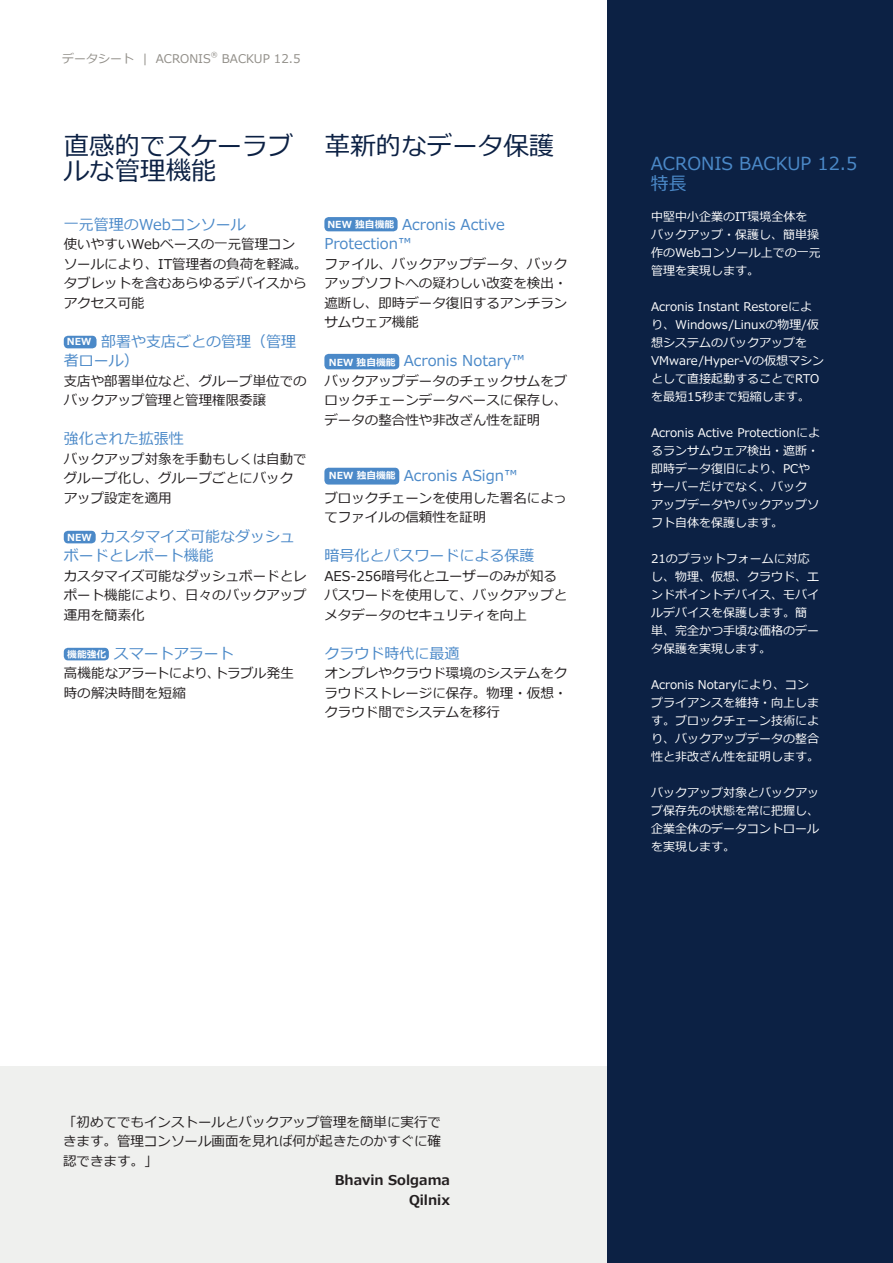
<style>
.page{position:relative;width:893px;height:1263px;background:#fff}
.page>*{position:absolute;margin:0;border:0;box-sizing:border-box;transform-origin:0 0}
.t1{font:25.5px/24.9px "Meiryo";color:#0c2144}
.t2{font:18px/19.5px "Meiryo";color:#4b89c8}
.t3{font:15px/19.5px "Meiryo";color:#4b89c8}
.t4{font:13.5px/19.5px "Meiryo";color:#231f20}
.t5{font:italic 13.5px/19.5px "Meiryo";color:#231f20;text-align:justify}
.t6{font:700 13.5px/19.5px "Meiryo";color:#231f20;text-align:right}
.t7{font:12px/18px "Meiryo";color:#fff}
.t8{font:12px "Meiryo";color:#928f89}
.t9{font:6.9px "Meiryo";color:#928f89}
.s1{font-weight:700;font-size:9.75px;color:#fff}
</style>
<div class="page">
<div style="left:0;top:1067px;width:675px;height:196px;background:#eff0ee"></div>
<div style="left:64px;top:336px;width:33px;height:12px;background:#4b89c8;border-radius:4px"></div>
<div style="left:64px;top:531px;width:32px;height:12px;background:#4b89c8;border-radius:4px"></div>
<div style="left:64px;top:648px;width:45px;height:12px;background:#4b89c8;border-radius:4px"></div>
<div style="left:324px;top:217px;width:74px;height:14px;background:#4b89c8;border-radius:4px"></div>
<div style="left:324px;top:354px;width:75px;height:15px;background:#4b89c8;border-radius:4px"></div>
<div style="left:324px;top:468px;width:75px;height:17px;background:#4b89c8;border-radius:4px"></div>
<div style="left:608px;top:0;width:285px;height:1263px;background:#0c2144"></div>
<p class="t8" style="left:62px;top:51px;width:150px">データシート | ACRONIS</p>
<p class="t9" style="left:211px;top:50px;width:8px">®</p>
<p class="t8" style="left:222px;top:51px;width:80px">BACKUP 12.5</p>
<h1 class="t1" style="left:64px;top:134px;width:231px">直感的でスケーラブルな管理機能</h1>
<h1 class="t1" style="left:325px;top:134px;width:231px">革新的なデータ保護</h1>
<p class="t3" style="left:64px;top:215px;width:184px">一元管理のWebコンソール</p>
<p class="t4" style="left:64px;top:235px;width:245px">使いやすいWebベースの一元管理コンソールにより、IT管理者の負荷を軽減。タブレットを含むあらゆるデバイスからアクセス可能</p>
<p class="t3" style="left:64px;top:332px;width:234px"><span class="s1">NEW</span> 部署や支店ごとの管理（管理者ロール）</p>
<p class="t4" style="left:64px;top:372px;width:244px">支店や部署単位など、グループ単位でのバックアップ管理と管理権限委譲</p>
<p class="t3" style="left:64px;top:430px;width:121px">強化された拡張性</p>
<p class="t4" style="left:64px;top:450px;width:244px">バックアップ対象を手動もしくは自動でグループ化し、グループごとにバックアップ設定を適用</p>
<p class="t3" style="left:64px;top:527px;width:233px"><span class="s1">NEW</span> カスタマイズ可能なダッシュボードとレポート機能</p>
<p class="t4" style="left:64px;top:567px;width:244px;text-align:justify">カスタマイズ可能なダッシュボードとレポート機能により、日々のバックアップ運用を簡素化</p>
<p class="t3" style="left:67px;top:644px;width:168px"><span class="s1">機能強化</span> スマートアラート</p>
<p class="t4" style="left:64px;top:664px;width:232px">高機能なアラートにより、トラブル発生時の解決時間を短縮</p>
<p class="t3" style="left:324px;top:215px;width:182px"><span class="s1">NEW 独自機能</span> Acronis Active<br>Protection™</p>
<p class="t4" style="left:324px;top:255px;width:244px;text-align:justify">ファイル、バックアップデータ、バックアップソフトへの疑わしい改変を検出・遮断し、即時データ復旧するアンチランサムウェア機能</p>
<p class="t3" style="left:329px;top:352px;width:198px"><span class="s1">NEW 独自機能</span> Acronis Notary™</p>
<p class="t4" style="left:324px;top:372px;width:244px;text-align:justify">バックアップデータのチェックサムをブロックチェーンデータベースに保存し、データの整合性や非改ざん性を証明</p>
<p class="t3" style="left:329px;top:467px;width:190px"><span class="s1">NEW 独自機能</span> Acronis ASign™</p>
<p class="t4" style="left:324px;top:489px;width:244px">ブロックチェーンを使用した署名によってファイルの信頼性を証明</p>
<p class="t3" style="left:324px;top:547px;width:211px">暗号化とパスワードによる保護</p>
<p class="t4" style="left:324px;top:567px;width:244px">AES-256暗号化とユーザーのみが知るパスワードを使用して、バックアップとメタデータのセキュリティを向上</p>
<p class="t3" style="left:324px;top:644px;width:136px">クラウド時代に最適</p>
<p class="t4" style="left:324px;top:664px;width:244px;text-align:justify">オンプレやクラウド環境のシステムをクラウドストレージに保存。物理・仮想・クラウド間でシステムを移行</p>
<h2 class="t2" style="left:651px;top:155px;width:208px">ACRONIS BACKUP 12.5特長</h2>
<p class="t7" style="left:651px;top:208px;width:171px">中堅中小企業のIT環境全体をバックアップ・保護し、簡単操作のWebコンソール上での一元管理を実現します。</p>
<p class="t7" style="left:651px;top:298px;width:175px">Acronis Instant Restoreにより、Windows/Linuxの物理/仮想システムのバックアップを<br>VMware/Hyper-Vの仮想マシンとして直接起動することでRTOを最短15秒まで短縮します。</p>
<p class="t7" style="left:651px;top:424px;width:171px">Acronis Active Protectionによるランサムウェア検出・遮断・即時データ復旧により、PCやサーバーだけでなく、バックアップデータやバックアップソフト自体を保護します。</p>
<p class="t7" style="left:651px;top:550px;width:169px">21のプラットフォームに対応し、物理、仮想、クラウド、エンドポイントデバイス、モバイルデバイスを保護します。簡単、完全かつ手頃な価格のデータ保護を実現します。</p>
<p class="t7" style="left:651px;top:676px;width:169px">Acronis Notaryにより、コンプライアンスを維持・向上します。ブロックチェーン技術により、バックアップデータの整合性と非改ざん性を証明します。</p>
<p class="t7" style="left:651px;top:784px;width:169px;text-align:justify">バックアップ対象とバックアップ保存先の状態を常に把握し、企業全体のデータコントロールを実現します。</p>
<p class="t5" style="left:63px;top:1113px;width:379px">「初めてでもインストールとバックアップ管理を簡単に実行できます。管理コンソール画面を見れば何が起きたのかすぐに確認できます。」</p>
<p class="t6" style="left:335px;top:1171px;width:117px">Bhavin Solgama<br>Qilnix</p>
</div>
